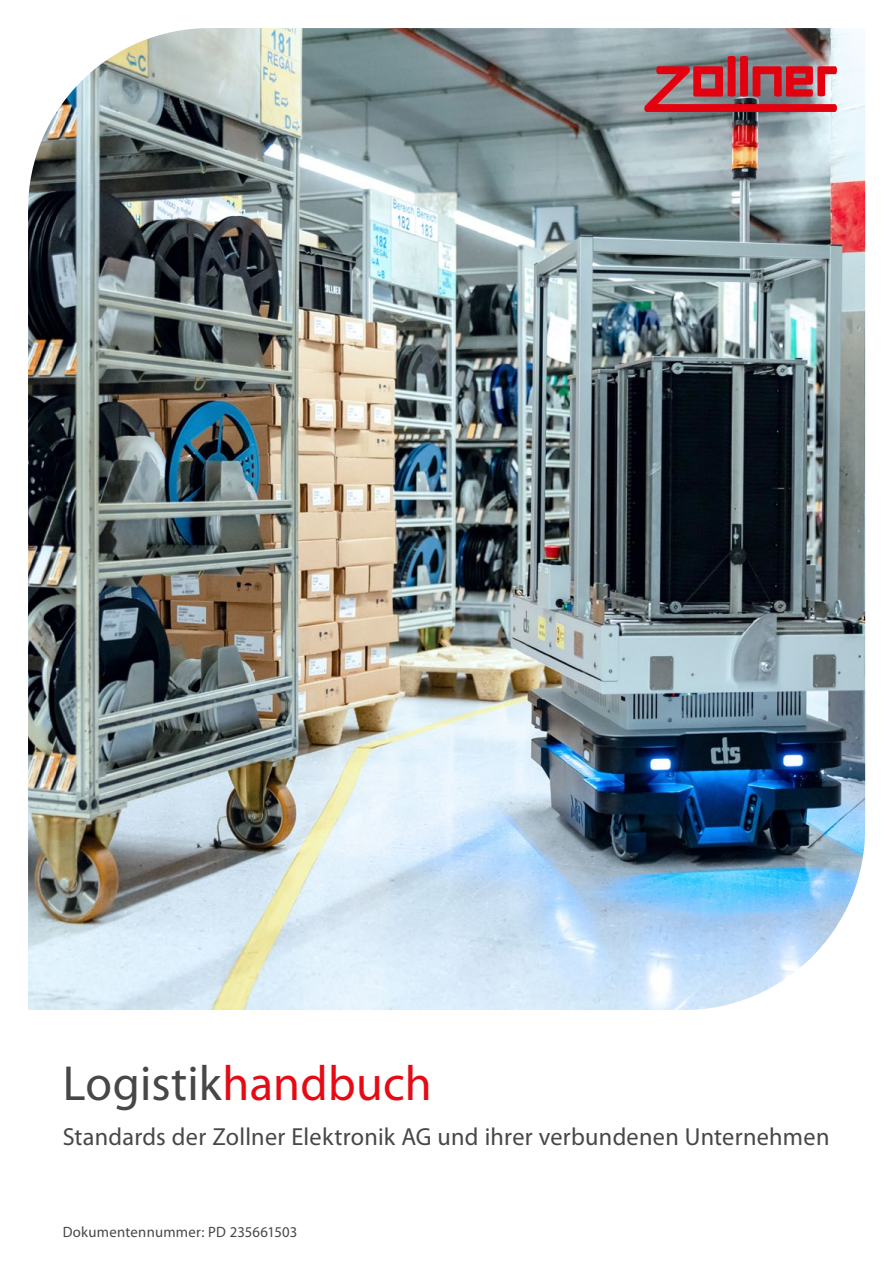
<style>
.page{position:relative;width:893px;height:1263px;background:#fff}
.page>*{position:absolute;margin:0;border:0;box-sizing:border-box;transform-origin:0 0}
.t1{font:49.5px "Myriad Pro";letter-spacing:.005em;color:#474747}
.t2{font:24.75px "Myriad Pro";letter-spacing:.01em;color:#474747}
.t3{font:15px "Myriad Pro";letter-spacing:.015em;color:#474747}
.s1{color:#e50b14}
</style>
<div class="page">
<img style="left:28px;top:28px;width:837px;height:982px">
<svg style="left:643px;top:55px;width:195px;height:57px;background:#b1545d"></svg>
<h1 class="t1" style="left:63px;top:1053px;width:371px">Logistik<span class="s1">handbuch</span></h1>
<p class="t2" style="left:63px;top:1122px;width:768px">Standards der Zollner Elektronik AG und ihrer verbundenen Unternehmen</p>
<p class="t3" style="left:63px;top:1223px;width:236px">Dokumentennummer: PD 235661503</p>
</div>
